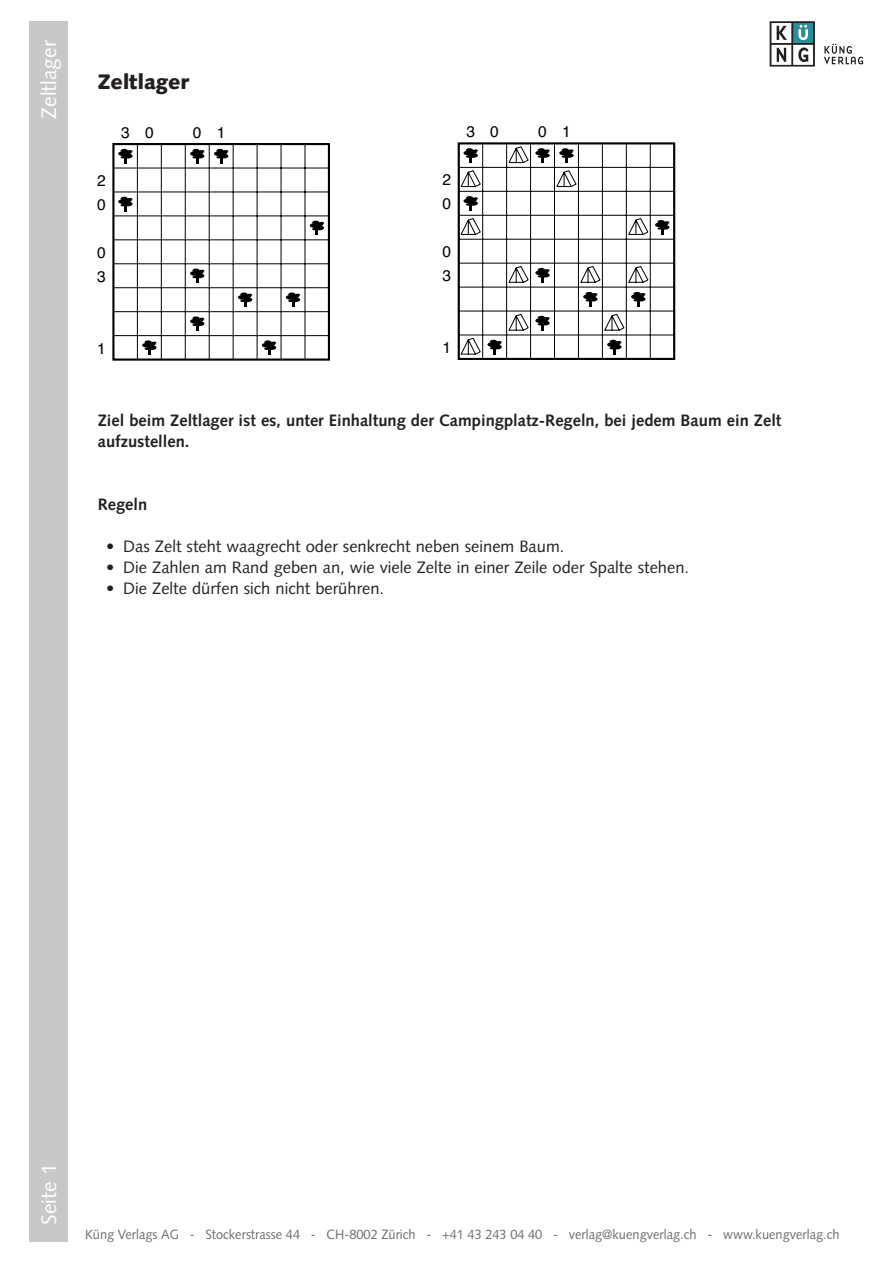
<style>
.page{position:relative;width:893px;height:1263px;background:#fff}
.page>*{position:absolute;margin:0;border:0;box-sizing:border-box;transform-origin:0 0}
.t1{font:21px "Syntax";color:#fff}
.t2{font:900 21px "Syntax";color:#231f20}
.t3{font:16.5px "Syntax";color:#231f20}
.t4{font:700 16.5px/21px "Syntax";color:#231f20}
.t5{font:15.6px "Helvetica";color:#000}
.t6{font:13.5px "Syntax";color:#6c6d70;scale:.95 1}
</style>
<div class="page">
<div style="left:30px;top:21px;width:38px;height:1221px;background:#c7c8ca"></div>
<svg style="left:770px;top:21px;width:45px;height:46px"></svg>
<svg style="left:824px;top:44px;width:39px;height:20px"></svg>
<div style="left:112px;top:143px;width:218px;height:217px;border:2px solid #000"></div>
<hr style="left:113px;top:144px;width:1px;height:216px;background:#000">
<hr style="left:137px;top:144px;width:1px;height:216px;background:#000">
<hr style="left:161px;top:144px;width:1px;height:216px;background:#000">
<hr style="left:185px;top:144px;width:1px;height:216px;background:#000">
<hr style="left:209px;top:144px;width:1px;height:216px;background:#000">
<hr style="left:233px;top:144px;width:1px;height:216px;background:#000">
<hr style="left:257px;top:144px;width:1px;height:216px;background:#000">
<hr style="left:281px;top:144px;width:1px;height:216px;background:#000">
<hr style="left:305px;top:144px;width:1px;height:216px;background:#000">
<hr style="left:329px;top:144px;width:1px;height:216px;background:#000">
<hr style="left:113px;top:359px;width:216px;height:1px;background:#000">
<hr style="left:113px;top:335px;width:216px;height:1px;background:#000">
<hr style="left:113px;top:311px;width:216px;height:1px;background:#000">
<hr style="left:113px;top:287px;width:216px;height:1px;background:#000">
<hr style="left:113px;top:264px;width:216px;height:1px;background:#000">
<hr style="left:113px;top:240px;width:216px;height:1px;background:#000">
<hr style="left:113px;top:216px;width:216px;height:1px;background:#000">
<hr style="left:113px;top:192px;width:216px;height:1px;background:#000">
<hr style="left:113px;top:168px;width:216px;height:1px;background:#000">
<hr style="left:113px;top:144px;width:216px;height:1px;background:#000">
<div style="left:118px;top:199px;width:10px;height:5px;background:#000;border-radius:50%"></div>
<svg style="left:121px;top:197px;width:12px;height:14px"></svg>
<svg style="left:121px;top:149px;width:12px;height:14px"></svg>
<svg style="left:145px;top:340px;width:12px;height:15px"></svg>
<svg style="left:192px;top:316px;width:12px;height:15px"></svg>
<div style="left:190px;top:271px;width:10px;height:5px;background:#000;border-radius:50%"></div>
<svg style="left:192px;top:269px;width:12px;height:14px"></svg>
<svg style="left:192px;top:149px;width:12px;height:14px"></svg>
<div style="left:214px;top:151px;width:10px;height:5px;background:#000;border-radius:50%"></div>
<svg style="left:216px;top:149px;width:12px;height:14px"></svg>
<div style="left:238px;top:295px;width:9px;height:5px;background:#000;border-radius:50%"></div>
<svg style="left:240px;top:292px;width:12px;height:15px"></svg>
<svg style="left:264px;top:340px;width:12px;height:15px"></svg>
<div style="left:286px;top:295px;width:9px;height:5px;background:#000;border-radius:50%"></div>
<svg style="left:288px;top:292px;width:12px;height:15px"></svg>
<div style="left:310px;top:223px;width:9px;height:5px;background:#000;border-radius:50%"></div>
<svg style="left:312px;top:221px;width:12px;height:14px"></svg>
<div style="left:458px;top:142px;width:217px;height:218px;border:2px solid #000"></div>
<hr style="left:458px;top:143px;width:1px;height:216px;background:#000">
<hr style="left:482px;top:143px;width:1px;height:216px;background:#000">
<hr style="left:506px;top:143px;width:1px;height:216px;background:#000">
<hr style="left:530px;top:143px;width:1px;height:216px;background:#000">
<hr style="left:554px;top:143px;width:1px;height:216px;background:#000">
<hr style="left:578px;top:143px;width:1px;height:216px;background:#000">
<hr style="left:602px;top:143px;width:1px;height:216px;background:#000">
<hr style="left:626px;top:143px;width:1px;height:216px;background:#000">
<hr style="left:650px;top:143px;width:1px;height:216px;background:#000">
<hr style="left:674px;top:143px;width:1px;height:216px;background:#000">
<hr style="left:459px;top:359px;width:215px;height:1px;background:#000">
<hr style="left:459px;top:335px;width:215px;height:1px;background:#000">
<hr style="left:459px;top:311px;width:215px;height:1px;background:#000">
<hr style="left:459px;top:287px;width:215px;height:1px;background:#000">
<hr style="left:459px;top:263px;width:215px;height:1px;background:#000">
<hr style="left:459px;top:239px;width:215px;height:1px;background:#000">
<hr style="left:459px;top:215px;width:215px;height:1px;background:#000">
<hr style="left:459px;top:191px;width:215px;height:1px;background:#000">
<hr style="left:459px;top:167px;width:215px;height:1px;background:#000">
<hr style="left:459px;top:143px;width:215px;height:1px;background:#000">
<svg style="left:461px;top:338px;width:20px;height:17px"></svg>
<svg style="left:461px;top:218px;width:20px;height:17px"></svg>
<svg style="left:466px;top:196px;width:12px;height:14px"></svg>
<svg style="left:461px;top:170px;width:20px;height:17px"></svg>
<svg style="left:466px;top:148px;width:12px;height:15px"></svg>
<svg style="left:490px;top:340px;width:12px;height:14px"></svg>
<svg style="left:508px;top:314px;width:21px;height:17px"></svg>
<svg style="left:508px;top:266px;width:21px;height:17px"></svg>
<svg style="left:508px;top:146px;width:21px;height:17px"></svg>
<svg style="left:538px;top:316px;width:12px;height:14px"></svg>
<svg style="left:538px;top:268px;width:12px;height:14px"></svg>
<svg style="left:538px;top:148px;width:12px;height:15px"></svg>
<svg style="left:556px;top:170px;width:21px;height:17px"></svg>
<svg style="left:562px;top:148px;width:12px;height:15px"></svg>
<svg style="left:586px;top:292px;width:12px;height:14px"></svg>
<svg style="left:580px;top:266px;width:21px;height:17px"></svg>
<div style="left:607px;top:342px;width:10px;height:5px;background:#000;border-radius:50%"></div>
<svg style="left:610px;top:340px;width:11px;height:14px"></svg>
<svg style="left:604px;top:314px;width:20px;height:17px"></svg>
<svg style="left:633px;top:292px;width:12px;height:14px"></svg>
<svg style="left:628px;top:266px;width:20px;height:17px"></svg>
<svg style="left:628px;top:218px;width:20px;height:17px"></svg>
<svg style="left:657px;top:220px;width:12px;height:14px"></svg>
<p class="t1" style="left:36px;top:119px;width:80px;rotate:-90deg">Zeltlager</p>
<p class="t2" style="left:98px;top:69px;width:93px">Zeltlager</p>
<p class="t5" style="left:121px;top:121px;width:34px">3 0</p>
<p class="t5" style="left:193px;top:121px;width:34px">0 1</p>
<p class="t5" style="left:466px;top:120px;width:34px">3 0</p>
<p class="t5" style="left:538px;top:120px;width:34px">0 1</p>
<p class="t5" style="left:97px;top:168px;width:10px">2</p>
<p class="t5" style="left:442px;top:168px;width:10px">2</p>
<p class="t5" style="left:97px;top:192px;width:10px">0</p>
<p class="t5" style="left:442px;top:192px;width:10px">0</p>
<p class="t5" style="left:97px;top:240px;width:10px">0</p>
<p class="t5" style="left:442px;top:240px;width:10px">0</p>
<p class="t5" style="left:97px;top:264px;width:10px">3</p>
<p class="t5" style="left:442px;top:264px;width:10px">3</p>
<p class="t5" style="left:97px;top:336px;width:10px">1</p>
<p class="t5" style="left:442px;top:335px;width:10px">1</p>
<p class="t4" style="left:98px;top:410px;width:685px">Ziel beim Zeltlager ist es, unter Einhaltung der Campingplatz-Regeln, bei jedem Baum ein Zelt aufzustellen.</p>
<p class="t4" style="left:98px;top:494px;width:51px">Regeln</p>
<p class="t3" style="left:106px;top:537px;width:460px">• Das Zelt steht waagrecht oder senkrecht neben seinem Baum.</p>
<p class="t3" style="left:106px;top:558px;width:584px">• Die Zahlen am Rand geben an, wie viele Zelte in einer Zeile oder Spalte stehen.</p>
<p class="t3" style="left:106px;top:579px;width:279px">• Die Zelte dürfen sich nicht berühren.</p>
<p class="t1" style="left:36px;top:1225px;width:63px;rotate:-90deg">Seite 1</p>
<p class="t6" style="left:85px;top:1226px;width:796px">Küng Verlags AG - Stockerstrasse 44 - CH-8002 Zürich - +41 43 243 04 40 - verlag@kuengverlag.ch - www.kuengverlag.ch</p>
</div>
